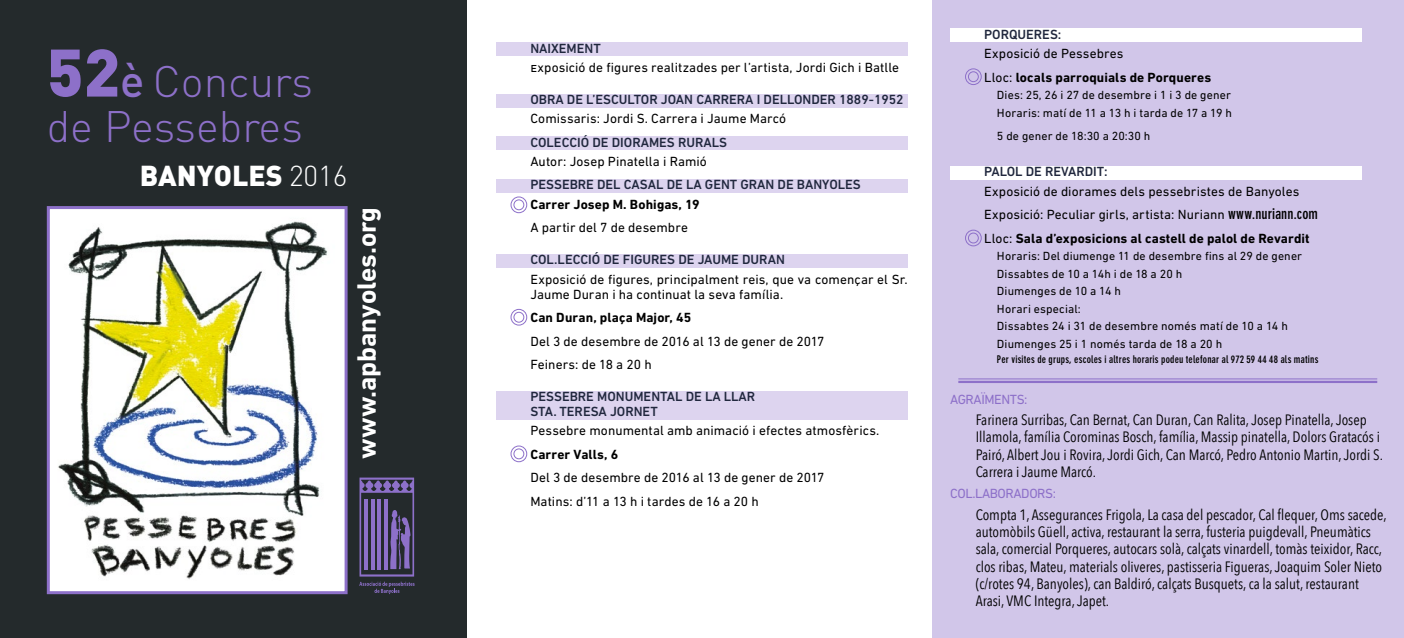
<style>
.page{position:relative;width:1404px;height:638px;background:#fff}
.page>*{position:absolute;margin:0;border:0;box-sizing:border-box;transform-origin:0 0}
.t1{font:300 43.5px/45px "DIN";color:#8d70c9}
.t2{font:900 28.5px "DIN";color:#fff}
.t3{font:700 27px "DIN Next LT Pro";color:#fff}
.t4{font:15px/17.2px "Avenir Next Condensed";color:#000}
.t5{font:13.5px/23.5px "DIN Next LT Pro";letter-spacing:.005em;color:#000}
.t6{font:500 13.5px/15px "DIN Next LT Pro";color:#21283e}
.t7{font:700 13.5px/23.5px "DIN Next LT Pro";letter-spacing:.01em;color:#000}
.t8{font:13.5px "DIN Next LT Pro";letter-spacing:-.03em;color:#8d70c9}
.t9{font:12px/17.5px "DIN Next LT Pro";letter-spacing:.01em;color:#000}
.t10{font:700 condensed 10.5px "DIN Neuzeit Grotesk Std";letter-spacing:.02em;color:#000}
.s1{font-weight:900;font-size:66px}
.s2{font-weight:500;font-size:45px}
.s3{font-weight:300}
.s4{font-weight:400}
.s5{font-family:"DIN Neuzeit Grotesk Std";font-weight:700;font-stretch:condensed;font-size:15px}
.s6{font-weight:700}
</style>
<div class="page">
<div style="left:0;top:0;width:466px;height:638px;background:#242a2c"></div>
<img style="left:51px;top:210px;width:292px;height:380px">
<div style="left:47px;top:206px;width:300px;height:388px;border:3px solid #8d70c9"></div>
<svg style="left:359px;top:477px;width:55px;height:117px"></svg>
<div style="left:510px;top:445px;width:17px;height:17px;border:1px solid #8d70c9;border-radius:50%"></div>
<div style="left:513px;top:448px;width:11px;height:11px;border:1px solid #8d70c9;border-radius:50%"></div>
<div style="left:510px;top:196px;width:17px;height:17px;border:1px solid #8d70c9;border-radius:50%"></div>
<div style="left:513px;top:199px;width:11px;height:11px;border:1px solid #8d70c9;border-radius:50%"></div>
<div style="left:510px;top:309px;width:17px;height:16px;border:1px solid #8d70c9;border-radius:50%"></div>
<div style="left:513px;top:312px;width:11px;height:11px;border:1px solid #8d70c9;border-radius:50%"></div>
<div style="left:932px;top:0;width:471px;height:638px;background:#d1c6e9"></div>
<div style="left:964px;top:230px;width:17px;height:16px;border:1px solid #8d70c9;border-radius:50%"></div>
<div style="left:967px;top:233px;width:11px;height:10px;border:1px solid #8d70c9;border-radius:50%"></div>
<div style="left:964px;top:68px;width:17px;height:17px;border:1px solid #8d70c9;border-radius:50%"></div>
<div style="left:967px;top:71px;width:11px;height:11px;border:1px solid #8d70c9;border-radius:50%"></div>
<hr style="left:958px;top:378px;width:418px;height:1px;background:#8d70c9">
<hr style="left:958px;top:381px;width:418px;height:2px;background:#8d70c9">
<div style="left:496px;top:43px;width:411px;height:13px;background:#ddd4ef"></div>
<div style="left:496px;top:94px;width:411px;height:13px;background:#ddd4ef"></div>
<div style="left:496px;top:137px;width:411px;height:13px;background:#ddd4ef"></div>
<div style="left:496px;top:179px;width:411px;height:14px;background:#ddd4ef"></div>
<div style="left:496px;top:254px;width:411px;height:14px;background:#ddd4ef"></div>
<div style="left:496px;top:391px;width:411px;height:28px;background:#ddd4ef"></div>
<div style="left:950px;top:29px;width:411px;height:13px;background:#fff"></div>
<div style="left:950px;top:166px;width:411px;height:14px;background:#fff"></div>
<h1 class="t1" style="left:47px;top:58px;width:267px"><span class="s1">52</span><span class="s2">è</span> Concurs de Pessebres</h1>
<h2 class="t2" style="left:140px;top:157px;width:209px">BANYOLES <span class="s3">2016</span></h2>
<h3 class="t3" style="left:351px;top:458px;width:253px;rotate:-90deg">www.apbanyoles.org</h3>
<p class="t6" style="left:530px;top:40px;width:72px">NAIXEMENT</p>
<p class="t5" style="left:530px;top:55px;width:370px">Exposició de figures realitzades per l’artista, Jordi Gich i Batlle</p>
<p class="t6" style="left:530px;top:92px;width:375px">OBRA DE L’ESCULTOR JOAN CARRERA I DELLONDER 1889-1952</p>
<p class="t5" style="left:530px;top:107px;width:257px">Comissaris: Jordi S. Carrera i Jaume Marcó</p>
<p class="t6" style="left:530px;top:134px;width:198px">COLECCIÓ DE DIORAMES RURALS</p>
<p class="t5" style="left:530px;top:149px;width:178px">Autor: Josep Pinatella i Ramió</p>
<p class="t6" style="left:530px;top:177px;width:332px">PESSEBRE DEL CASAL DE LA GENT GRAN DE BANYOLES</p>
<p class="t7" style="left:530px;top:192px;width:171px">Carrer Josep M. Bohigas, 19</p>
<p class="t5" style="left:530px;top:216px;width:159px">A partir del 7 de desembre</p>
<p class="t6" style="left:530px;top:252px;width:256px">COL.LECCIÓ DE FIGURES DE JAUME DURAN</p>
<p class="t5" style="left:530px;top:271px;width:379px;line-height:15px">Exposició de figures, principalment reis, que va començar el Sr.<br>Jaume Duran i ha continuat la seva família.</p>
<p class="t7" style="left:530px;top:306px;width:162px">Can Duran, plaça Major, 45</p>
<p class="t5" style="left:530px;top:329px;width:296px">Del 3 de desembre de 2016 al 13 de gener de 2017<br>Feiners: de 18 a 20 h</p>
<p class="t6" style="left:530px;top:389px;width:226px">PESSEBRE MONUMENTAL DE LA LLAR<br>STA. TERESA JORNET</p>
<p class="t5" style="left:530px;top:419px;width:350px">Pessebre monumental amb animació i efectes atmosfèrics.</p>
<p class="t7" style="left:530px;top:442px;width:89px">Carrer Valls, 6</p>
<p class="t5" style="left:530px;top:466px;width:296px">Del 3 de desembre de 2016 al 13 de gener de 2017<br>Matins: d’11 a 13 h i tardes de 16 a 20 h</p>
<p class="t6" style="left:984px;top:27px;width:79px">PORQUERES:</p>
<p class="t7" style="left:984px;top:42px;width:228px"><span class="s4">Exposició de Pessebres<br>Lloc:</span> locals parroquials de Porqueres</p>
<p class="t9" style="left:996px;top:86px;width:236px">Dies: 25, 26 i 27 de desembre i 1 i 3 de gener<br>Horaris: matí de 11 a 13 h i tarda de 17 a 19 h</p>
<p class="t9" style="left:996px;top:127px;width:155px">5 de gener de 18:30 a 20:30 h</p>
<p class="t6" style="left:984px;top:164px;width:125px">PALOL DE REVARDIT:</p>
<p class="t5" style="left:984px;top:179px;width:335px">Exposició de diorames dels pessebristes de Banyoles<br>Exposició: Peculiar girls, artista: Nuriann <span class="s5">www.nuriann.com<br></span>Lloc: <span class="s6">Sala d’exposicions al castell de palol de Revardit</span></p>
<p class="t9" style="left:996px;top:247px;width:307px">Horaris: Del diumenge 11 de desembre fins al 29 de gener Dissabtes de 10 a 14h i de 18 a 20 h<br>Diumenges de 10 a 14 h<br>Horari especial:<br>Dissabtes 24 i 31 de desembre només matí de 10 a 14 h Diumenges 25 i 1 només tarda de 18 a 20 h</p>
<p class="t10" style="left:996px;top:353px;width:323px">Per visites de grups, escoles i altres horaris podeu telefonar al 972 59 44 48 als matins</p>
<p class="t8" style="left:950px;top:391px;width:79px">AGRAÏMENTS:</p>
<p class="t4" style="left:975px;top:410px;width:409px">Farinera Surribas, Can Bernat, Can Duran, Can Ralita, Josep Pinatella, Josep Illamola, família Corominas Bosch, família, Massip pinatella, Dolors Gratacós i Pairó, Albert Jou i Rovira, Jordi Gich, Can Marcó, Pedro Antonio Martin, Jordi S.<br>Carrera i Jaume Marcó.</p>
<p class="t8" style="left:950px;top:486px;width:107px">COL.LABORADORS:</p>
<p class="t4" style="left:975px;top:505px;width:412px">Compta 1, Assegurances Frigola, La casa del pescador, Cal flequer, Oms sacede, automòbils Güell, activa, restaurant la serra, fusteria puigdevall, Pneumàtics sala, comercial Porqueres, autocars solà, calçats vinardell, tomàs teixidor, Racc, clos ribas, Mateu, materials oliveres, pastisseria Figueras, Joaquim Soler Nieto (c/rotes 94, Banyoles), can Baldiró, calçats Busquets, ca la salut, restaurant Arasi, VMC Integra, Japet.</p>
</div>
